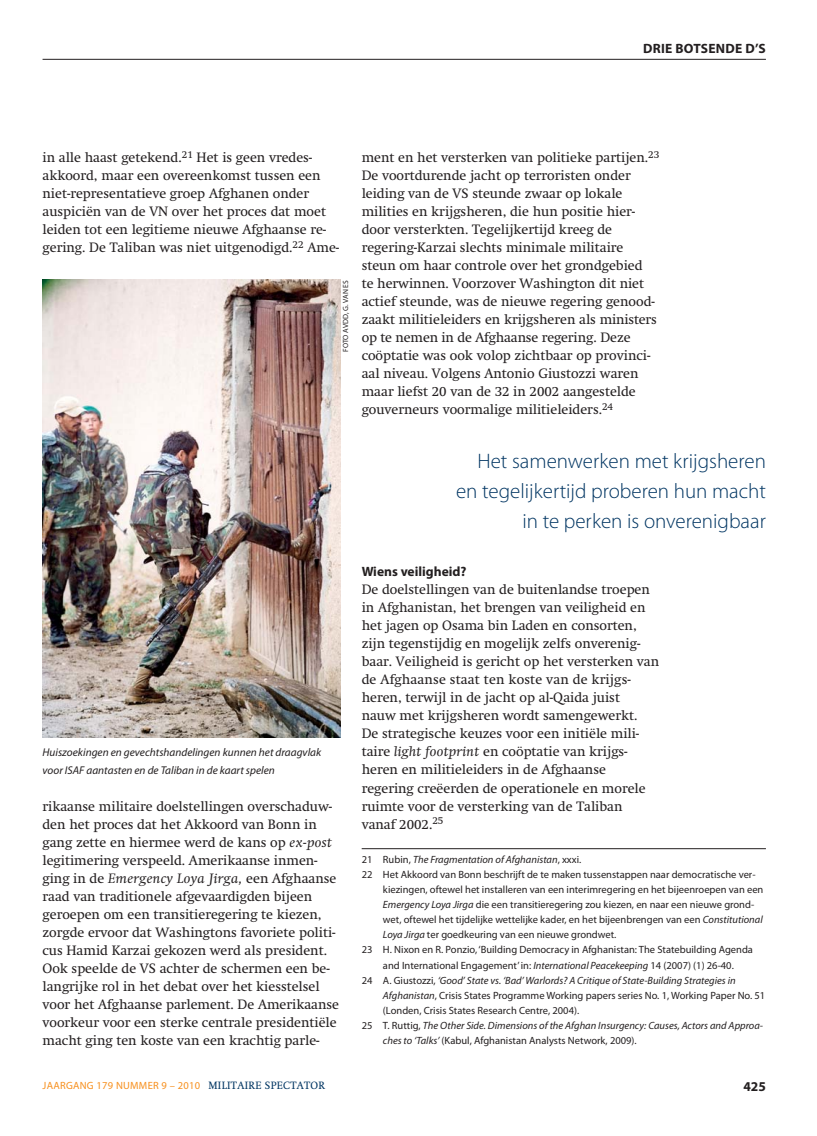
<style>
.page{position:relative;width:817px;height:1136px;background:#fff}
.page>*{position:absolute;margin:0;border:0;box-sizing:border-box;transform-origin:0 0}
.t1{font:300 21px/30px "Myriad Pro";color:#003562;text-align:right}
.t2{font:13.5px/18px "Swift";color:#231f20}
.t3{font:700 13.5px "Myriad Pro";color:#231f20}
.t4{font:700 13.5px "Myriad Pro";letter-spacing:.02em;color:#231f20}
.t5{font:italic 11.25px/18px "Myriad Pro";color:#231f20}
.t6{font:10.5px "Myriad Pro";color:#231f20}
.t7{font:italic 10.5px "Myriad Pro";color:#231f20}
.t8{font:10.5px "Myriad Pro";letter-spacing:.025em;color:#f7901e}
.t9{font:7.5px "Myriad Pro";letter-spacing:.02em;color:#231f20}
.s1{font-style:italic}
.s2{font-style:normal}
.s3{font-family:"Swift";color:#003562}
</style>
<div class="page">
<hr style="left:43px;top:59px;width:722px;height:1px;background:#231f20">
<hr style="left:361px;top:848px;width:404px;height:1px;background:#231f20">
<img style="left:43px;top:280px;width:297px;height:457px">
<p class="t4" style="left:643px;top:43px;width:124px">DRIE BOTSENDE D’S</p>
<p class="t2" style="left:43px;top:150px;width:298px">in alle haast getekend.<sup>21</sup> Het is geen vredes&shy;akkoord, maar een overeenkomst tussen een niet-representatieve groep Afghanen onder auspiciën van de VN over het proces dat moet leiden tot een legitieme nieuwe Afghaanse re&shy;gering. De Taliban was niet uitgenodigd.<sup>22</sup> Ame-</p>
<p class="t9" style="left:341px;top:352px;width:74px;rotate:-90deg">FOTO AVDD, G. VAN ES</p>
<p class="t2" style="left:361px;top:150px;width:299px">ment en het versterken van politieke partijen.<sup>23<br></sup>De voortdurende jacht op terroristen onder leiding van de VS steunde zwaar op lokale milities en krijgsheren, die hun positie hier&shy;door versterkten. Tegelijkertijd kreeg de regering-Karzai slechts minimale militaire steun om haar controle over het grondgebied<br>te herwinnen. Voorzover Washington dit niet actief steunde, was de nieuwe regering genood&shy;zaakt militieleiders en krijgsheren als ministers op te nemen in de Afghaanse regering. Deze coöptatie was ook volop zichtbaar op provinci&shy;aal niveau. Volgens Antonio Giustozzi waren maar liefst 20 van de 32 in 2002 aangestelde gouverneurs voormalige militieleiders.<sup>24</sup></p>
<p class="t5" style="left:43px;top:744px;width:280px">Huiszoekingen en gevechtshandelingen kunnen het draagvlak voor ISAF aantasten en de Taliban in de kaart spelen</p>
<p class="t2" style="left:43px;top:798px;width:298px">rikaanse militaire doelstellingen overschaduw&shy;den het proces dat het Akkoord van Bonn in gang zette en hiermee werd de kans op <span class="s1">ex-post </span>legitimering verspeeld. Amerikaanse inmen&shy;ging in de <span class="s1">Emergency Loya Jirga,</span> een Afghaanse raad van traditionele afgevaardigden bijeen geroepen om een transitieregering te kiezen, zorgde ervoor dat Washingtons favoriete politi&shy;cus Hamid Karzai gekozen werd als president.<br>Ook speelde de VS achter de schermen een be&shy;langrijke rol in het debat over het kiesstelsel voor het Afghaanse parlement. De Amerikaanse voorkeur voor een sterke centrale presidentiële macht ging ten koste van een krachtig parle-</p>
<h1 class="t1" style="left:456px;top:447px;width:311px">Het samenwerken met krijgsheren en tegelijkertijd proberen hun macht in te perken is onverenigbaar</h1>
<p class="t3" style="left:361px;top:566px;width:106px">Wiens veiligheid?</p>
<p class="t2" style="left:361px;top:582px;width:299px">De doelstellingen van de buitenlandse troepen in Afghanistan, het brengen van veiligheid en het jagen op Osama bin Laden en consorten, zijn tegenstijdig en mogelijk zelfs onverenig&shy;baar. Veiligheid is gericht op het versterken van de Afghaanse staat ten koste van de krijgs&shy;heren, terwijl in de jacht op al-Qaida juist<br>nauw met krijgsheren wordt samengewerkt.<br>De strategische keuzes voor een initiële mili&shy;taire <span class="s1">light footprint</span> en coöptatie van krijgs&shy;heren en militieleiders in de Afghaanse regering creëerden de operationele en morele ruimte voor de versterking van de Taliban vanaf 2002.<sup>25</sup></p>
<p class="t7" style="left:361px;top:855px;width:221px"><span class="s2">21 Rubin,</span> The Fragmentation of Afghanistan<span class="s2">, xxxi.</span></p>
<p class="t6" style="left:361px;top:868px;width:395px">22 Het Akkoord van Bonn beschrijft de te maken tussenstappen naar democratische ver-</p>
<p class="t6" style="left:383px;top:883px;width:382px">kiezingen, oftewel het installeren van een interimregering en het bijeenroepen van een</p>
<p class="t6" style="left:383px;top:898px;width:373px"><span class="s1">Emergency Loya Jirga</span> die een transitieregering zou kiezen, en naar een nieuwe grond-</p>
<p class="t6" style="left:383px;top:913px;width:381px">wet, oftewel het tijdelijke wettelijke kader, en het bijeenbrengen van een <span class="s1">Constitutional</span></p>
<p class="t6" style="left:383px;top:928px;width:235px"><span class="s1">Loya Jirga</span> ter goedkeuring van een nieuwe grondwet.</p>
<p class="t6" style="left:361px;top:943px;width:393px">23 H. Nixon en R. Ponzio, ‘Building Democracy in Afghanistan: The Statebuilding Agenda</p>
<p class="t6" style="left:383px;top:958px;width:352px">and International Engagement’ in: <span class="s1">International Peacekeeping</span> 14 (2007) (1) 26-40.</p>
<p class="t7" style="left:361px;top:975px;width:375px"><span class="s2">24 A. Giustozzi,</span> ‘Good’ State vs. ‘Bad’ Warlords? A Critique of State-Building Strategies in</p>
<p class="t6" style="left:383px;top:988px;width:384px"><span class="s1">Afghanistan</span>, Crisis States Programme Working papers series No. 1, Working Paper No. 51</p>
<p class="t6" style="left:383px;top:1003px;width:198px">(Londen, Crisis States Research Centre, 2004).</p>
<p class="t7" style="left:361px;top:1020px;width:403px"><span class="s2">25 T. Ruttig,</span> The Other Side. Dimensions of the Afghan Insurgency: Causes, Actors and Approa-</p>
<p class="t6" style="left:383px;top:1033px;width:255px"><span class="s1">ches to ‘Talks’</span> (Kabul, Afghanistan Analysts Network, 2009).</p>
<p class="t8" style="left:43px;top:1078px;width:284px">JAARGANG 179 NUMMER 9 – 2010 <span class="s3">MILITAIRE SPECTATOR</span></p>
<p class="t3" style="left:743px;top:1081px;width:24px">425</p>
</div>
